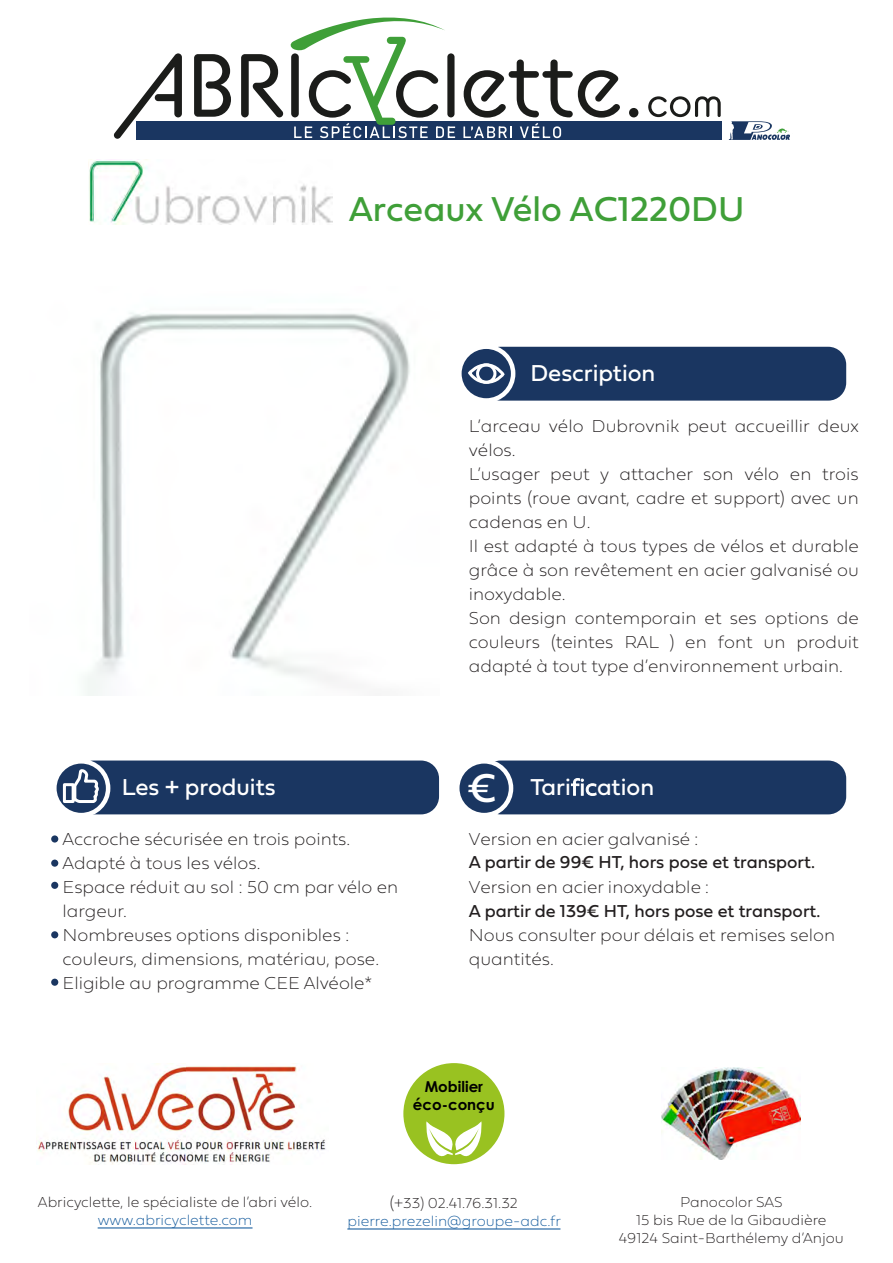
<style>
.page{position:relative;width:893px;height:1263px;background:#fff}
.page>*{position:absolute;margin:0;border:0;box-sizing:border-box;transform-origin:0 0}
.t1{font:36px "Fieldwork Geo Regular";color:#3f9f38}
.t2{font:24px "Fieldwork Geo Regular";color:#fff}
.t3{font:18px/24px "Fieldwork Geo Hair";color:#231f20}
.t4{font:15px/18px "Fieldwork Geo Hair";color:#231f20;text-align:center}
.t5{font:15px/18px "Fieldwork Geo Hair";color:#175d9e;text-align:center}
.t6{font:700 15px/18px "Century Gothic Pro";color:#000;text-align:center}
.s1{font-size:42px}
.s2{font-family:"Fieldwork Geo Light"}
.s3{font-family:"Fieldwork Geo Regular"}
.s4{font-size:16.5px;color:#231f20}
.s5{color:#231f20}
</style>
<div class="page">
<img style="left:37px;top:1063px;width:289px;height:101px">
<div style="left:403px;top:1063px;width:101px;height:101px;background:#99c221;border-radius:50%"></div>
<svg style="left:425px;top:1121px;width:58px;height:41px"></svg>
<img style="left:662px;top:1068px;width:139px;height:91px">
<hr style="left:98px;top:1227px;width:155px;height:1px;background:#175d9e">
<hr style="left:347px;top:1228px;width:213px;height:1px;background:#175d9e">
<div style="left:137px;top:121px;width:585px;height:19px;background:#1a3661"></div>
<svg style="left:729px;top:121px;width:61px;height:19px"></svg>
<svg style="left:114px;top:53px;width:68px;height:86px"></svg>
<svg style="left:194px;top:54px;width:37px;height:63px"></svg>
<svg style="left:241px;top:54px;width:42px;height:63px"></svg>
<div style="left:629px;top:108px;width:9px;height:9px;background:#1b1c1a;border-radius:50%"></div>
<svg style="left:648px;top:96px;width:73px;height:21px"></svg>
<svg style="left:463px;top:59px;width:157px;height:79px"></svg>
<svg style="left:290px;top:17px;width:165px;height:121px"></svg>
<img style="left:85px;top:312px;width:325px;height:383px">
<div style="left:483px;top:760px;width:363px;height:54px;background:#1a3661;border-radius:18px"></div>
<div style="left:457px;top:761px;width:54px;height:54px;background:#1a3661;border-radius:50%"></div>
<div style="left:455px;top:759px;width:58px;height:58px;border:4px solid #fff;border-radius:50%"></div>
<div style="left:75px;top:760px;width:364px;height:54px;background:#1a3661;border-radius:18px"></div>
<svg style="left:54px;top:761px;width:54px;height:54px"></svg>
<div style="left:52px;top:759px;width:58px;height:58px;border:4px solid #fff;border-radius:50%"></div>
<div style="left:63px;top:783px;width:12px;height:20px;border:3px solid #fff"></div>
<svg style="left:72px;top:768px;width:28px;height:36px"></svg>
<div style="left:483px;top:347px;width:363px;height:54px;background:#1a3661;border-radius:18px"></div>
<svg style="left:459px;top:347px;width:54px;height:53px"></svg>
<div style="left:457px;top:344px;width:58px;height:59px;border:4px solid #fff;border-radius:50%"></div>
<div style="left:476px;top:363px;width:20px;height:21px;border:3px solid #fff;border-radius:50%"></div>
<div style="left:468px;top:363px;width:36px;height:21px;border:3px solid #fff;border-radius:50%"></div>
<img style="left:89px;top:159px;width:243px;height:66px">
<div style="left:51px;top:835px;width:7px;height:7px;background:#1a3661;border-radius:50%"></div>
<div style="left:51px;top:859px;width:7px;height:8px;background:#1a3661;border-radius:50%"></div>
<div style="left:51px;top:882px;width:7px;height:7px;background:#1a3661;border-radius:50%"></div>
<div style="left:51px;top:931px;width:7px;height:7px;background:#1a3661;border-radius:50%"></div>
<div style="left:51px;top:979px;width:7px;height:7px;background:#1a3661;border-radius:50%"></div>
<p class="t1" style="left:349px;top:180px;width:397px">Arceaux Vélo AC1220DU</p>
<p class="t2" style="left:530px;top:354px;width:127px">Description</p>
<p class="t3" style="left:469px;top:413px;width:392px">L’arceau vélo Dubrovnik peut accueillir deux vélos.<br>L’usager peut y attacher son vélo en trois points (roue avant, cadre et support) avec un cadenas en U.<br>Il est adapté à tous types de vélos et durable grâce à son revêtement en acier galvanisé ou inoxydable.<br>Son design contemporain et ses options de couleurs (teintes RAL ) en font un produit adapté à tout type d’environnement urbain.</p>
<p class="t2" style="left:122px;top:768px;width:155px">Les + produits</p>
<p class="t3" style="left:63px;top:826px;width:289px">Accroche sécurisée en trois points.</p>
<p class="t3" style="left:63px;top:850px;width:199px">Adapté à tous les vélos.</p>
<p class="t3" style="left:63px;top:874px;width:337px">Espace réduit au sol : 50 cm par vélo en largeur.</p>
<p class="t3" style="left:63px;top:921px;width:289px">Nombreuses options disponibles :</p>
<p class="t3" style="left:63px;top:945px;width:318px">couleurs, dimensions, matériau, pose.</p>
<p class="t3" style="left:63px;top:969px;width:311px">Eligible au programme CEE Alvéole*</p>
<p class="t2" style="left:467px;top:768px;width:189px"><span class="s1">€</span> Tari<span class="s2">fic</span>ation</p>
<p class="t3" style="left:469px;top:826px;width:368px">Version en acier galvanisé :<br><span class="s3">A partir de 99€ HT, hors pose et transport.<br></span>Version en acier inoxydable :<br><span class="s3">A partir de 139€ HT, hors pose et transport.<br></span>Nous consulter pour délais et remises selon quantités.</p>
<p class="t6" style="left:413px;top:1078px;width:84px">Mobilier éco-conçu</p>
<p class="t4" style="left:38px;top:1192px;width:276px">Abricyclette, le spécialiste de l’abri vélo.</p>
<p class="t5" style="left:98px;top:1210px;width:156px">www.abricyclette.com</p>
<p class="t5" style="left:347px;top:1193px;width:215px"><span class="s4">(</span><span class="s5">+33) 02.41.76.31.32 </span>pierre.prezelin@groupe-adc.fr</p>
<p class="t4" style="left:619px;top:1192px;width:227px">Panocolor SAS<br>15 bis Rue de la Gibaudière<br>49124 Saint-Barthélemy d’Anjou</p>
</div>
